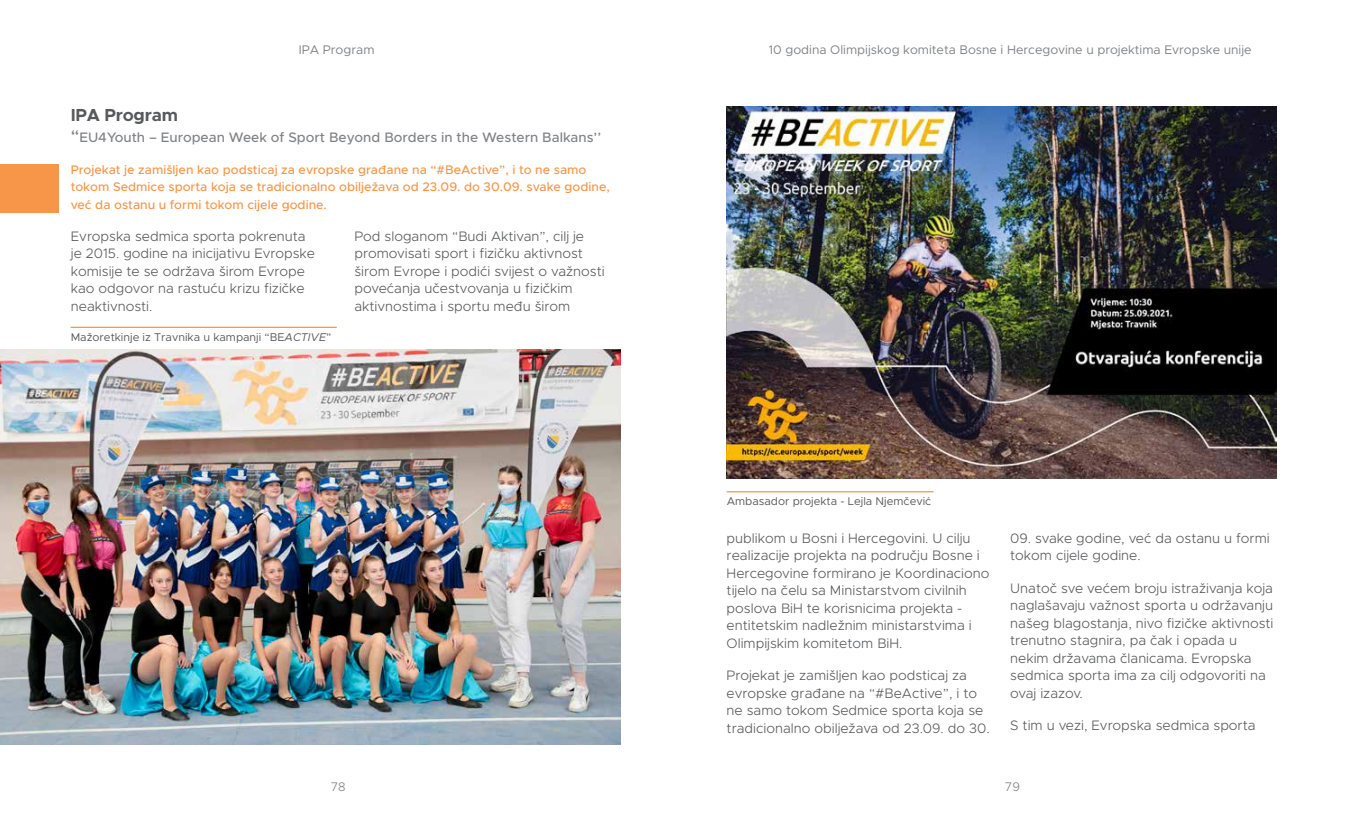
<style>
.page{position:relative;width:1347px;height:833px;background:#fff}
.page>*{position:absolute;margin:0;border:0;box-sizing:border-box;transform-origin:0 0}
.t1{font:700 17.5px "Metropolis";letter-spacing:-.01em;color:#58595b}
.t2{font:300 13.75px/17.5px "Metropolis";color:#58595b}
.t3{font:500 13.75px "Metropolis";color:#808285}
.t4{font:500 12.5px/17.5px "Metropolis";color:#f79548}
.t5{font:12.5px "Metropolis";color:#808285}
.t6{font:300 12.5px "Metropolis";color:#808285}
.t7{font:11.25px "Metropolis";color:#58595b}
.s1{font-size:17.5px}
.s2{font-style:italic}
</style>
<div class="page">
<div style="left:0;top:164px;width:58px;height:48px;background:#f79548"></div>
<img style="left:0;top:349px;width:620px;height:395px">
<hr style="left:71px;top:327px;width:266px;height:1px;background:#f79548">
<hr style="left:726px;top:491px;width:207px;height:1px;background:#f79548">
<img style="left:726px;top:107px;width:550px;height:371px">
<p class="t5" style="left:299px;top:42px;width:77px">IPA Program</p>
<p class="t1" style="left:71px;top:104px;width:109px">IPA Program</p>
<p class="t3" style="left:71px;top:128px;width:532px"><span class="s1">“</span>EU4Youth – European Week of Sport Beyond Borders in the Western Balkans’’</p>
<p class="t4" style="left:71px;top:161px;width:541px">Projekat je zamišljen kao podsticaj za evropske građane na “#BeActive”, i to ne samo tokom Sedmice sporta koja se tradicionalno obilježava od 23.09. do 30.09. svake godine, već da ostanu u formi tokom cijele godine.</p>
<p class="t2" style="left:71px;top:227px;width:245px">Evropska sedmica sporta pokrenuta je 2015. godine na inicijativu Evropske komisije te se održava širom Evrope kao odgovor na rastuću krizu fizičke neaktivnosti.</p>
<p class="t7" style="left:71px;top:330px;width:262px">Mažoretkinje iz Travnika u kampanji “BE<span class="s2">ACTIVE</span>”</p>
<p class="t2" style="left:354px;top:227px;width:252px">Pod sloganom “Budi Aktivan”, cilj je promovisati sport i fizičku aktivnost širom Evrope i podići svijest o važnosti povećanja učestvovanja u fizičkim aktivnostima i sportu među širom</p>
<p class="t6" style="left:331px;top:779px;width:16px">78</p>
<p class="t5" style="left:769px;top:42px;width:484px">10 godina Olimpijskog komiteta Bosne i Hercegovine u projektima Evropske unije</p>
<p class="t7" style="left:726px;top:494px;width:206px">Ambasador projekta - Lejla Njemčević</p>
<p class="t2" style="left:726px;top:529px;width:264px">publikom u Bosni i Hercegovini. U cilju realizacije projekta na području Bosne i Hercegovine formirano je Koordinaciono tijelo na čelu sa Ministarstvom civilnih poslova BiH te korisnicima projekta - entitetskim nadležnim ministarstvima i Olimpijskim komitetom BiH.</p>
<p class="t2" style="left:726px;top:666px;width:264px">Projekat je zamišljen kao podsticaj za evropske građane na “#BeActive”, i to ne samo tokom Sedmice sporta koja se tradicionalno obilježava od 23.09. do 30.</p>
<p class="t2" style="left:1010px;top:529px;width:261px">09. svake godine, već da ostanu u formi tokom cijele godine.</p>
<p class="t2" style="left:1010px;top:579px;width:265px">Unatoč sve većem broju istraživanja koja naglašavaju važnost sporta u održavanju našeg blagostanja, nivo fizičke aktivnosti trenutno stagnira, pa čak i opada u nekim državama članicama. Evropska sedmica sporta ima za cilj odgovoriti na ovaj izazov.</p>
<p class="t2" style="left:1010px;top:716px;width:247px">S tim u vezi, Evropska sedmica sporta</p>
<p class="t6" style="left:1005px;top:779px;width:17px">79</p>
</div>
